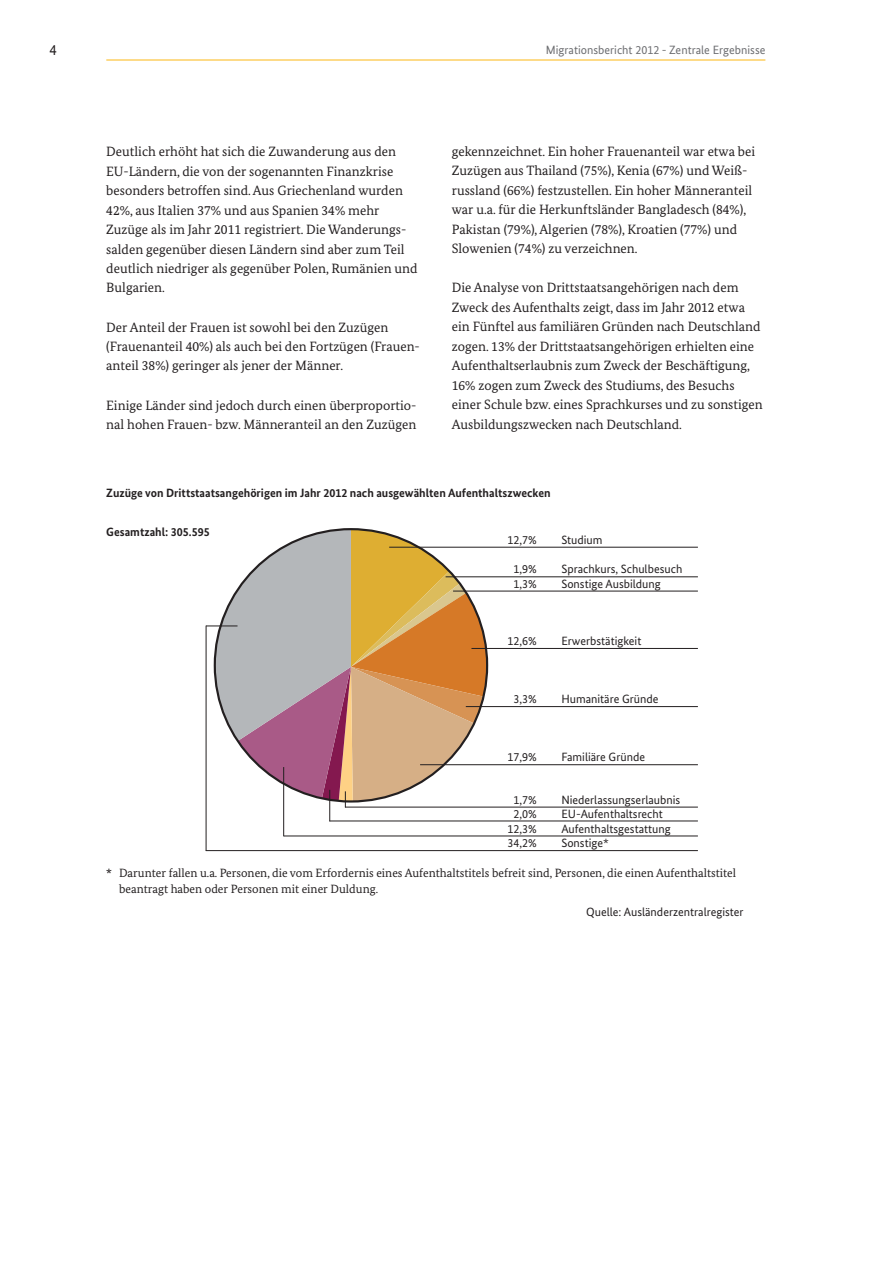
<style>
.page{position:relative;width:893px;height:1263px;background:#fff}
.page>*{position:absolute;margin:0;border:0;box-sizing:border-box;transform-origin:0 0}
.t1{font:15px "Bundes Sans Office T";color:#231f20}
.t2{font:13.5px/19.5px "Bundes Serif";color:#231f20}
.t3{font:12px "Bundes Sans";color:#231f20}
.t4{font:12px/15.8px "Bundes Serif";color:#231f20}
.t5{font:700 12px "Bundes Sans";color:#231f20}
.t6{font:12px "Bundes Sans";color:#6c6d70}
</style>
<div class="page">
<hr style="left:106px;top:60px;width:659px;height:1px;background:#fcb814">
<hr style="left:345px;top:807px;width:353px;height:1px;background:#231f20">
<hr style="left:329px;top:820px;width:369px;height:1px;background:#231f20">
<hr style="left:284px;top:836px;width:414px;height:1px;background:#231f20">
<hr style="left:206px;top:850px;width:492px;height:1px;background:#231f20">
<hr style="left:206px;top:625px;width:1px;height:226px;background:#231f20">
<hr style="left:389px;top:547px;width:309px;height:1px;background:#231f20">
<hr style="left:446px;top:576px;width:252px;height:1px;background:#231f20">
<hr style="left:453px;top:591px;width:245px;height:1px;background:#231f20">
<hr style="left:471px;top:648px;width:227px;height:1px;background:#231f20">
<hr style="left:466px;top:706px;width:232px;height:1px;background:#231f20">
<hr style="left:420px;top:764px;width:278px;height:1px;background:#231f20">
<hr style="left:206px;top:626px;width:32px;height:1px;background:#231f20">
<hr style="left:283px;top:767px;width:1px;height:69px;background:#231f20">
<hr style="left:329px;top:790px;width:1px;height:31px;background:#231f20">
<svg style="left:215px;top:529px;width:272px;height:278px"></svg>
<p class="t1" style="left:49px;top:41px;width:9px">4</p>
<p class="t6" style="left:546px;top:43px;width:221px">Migrationsbericht 2012 - Zentrale Ergebnisse</p>
<p class="t2" style="left:106px;top:141px;width:313px">Deutlich erhöht hat sich die Zuwanderung aus den EU-Ländern, die von der sogenannten Finanzkrise besonders betroffen sind. Aus Griechenland wurden 42%, aus Italien 37% und aus Spanien 34% mehr Zuzüge als im Jahr 2011 registriert. Die Wanderungs&shy;salden gegenüber diesen Ländern sind aber zum Teil deutlich niedriger als gegenüber Polen, Rumänien und Bulgarien.</p>
<p class="t2" style="left:106px;top:317px;width:314px">Der Anteil der Frauen ist sowohl bei den Zuzügen (Frauenanteil 40%) als auch bei den Fortzügen (Frauen&shy;anteil 38%) geringer als jener der Männer.</p>
<p class="t2" style="left:106px;top:395px;width:312px">Einige Länder sind jedoch durch einen überproportio&shy;nal hohen Frauen- bzw. Männeranteil an den Zuzügen</p>
<p class="t2" style="left:452px;top:141px;width:305px">gekennzeichnet. Ein hoher Frauenanteil war etwa bei Zuzügen aus Thailand (75%), Kenia (67%) und Weiß&shy;russland (66%) festzustellen. Ein hoher Männeranteil war u.a. für die Herkunftsländer Bangladesch (84%), Pakistan (79%), Algerien (78%), Kroatien (77%) und Slowenien (74%) zu verzeichnen.</p>
<p class="t2" style="left:452px;top:278px;width:312px">Die Analyse von Drittstaatsangehörigen nach dem Zweck des Aufenthalts zeigt, dass im Jahr 2012 etwa ein Fünftel aus familiären Gründen nach Deutschland zogen. 13% der Drittstaatsangehörigen erhielten eine Aufenthaltserlaubnis zum Zweck der Beschäftigung, 16% zogen zum Zweck des Studiums, des Besuchs einer Schule bzw. eines Sprachkurses und zu sonstigen Ausbildungszwecken nach Deutschland.</p>
<p class="t5" style="left:106px;top:485px;width:446px">Zuzüge von Drittstaatsangehörigen im Jahr 2012 nach ausgewählten Aufenthaltszwecken</p>
<p class="t5" style="left:106px;top:524px;width:105px">Gesamtzahl: 305.595</p>
<p class="t3" style="left:507px;top:533px;width:31px">12,7%</p>
<p class="t3" style="left:561px;top:533px;width:43px">Studium</p>
<p class="t3" style="left:513px;top:562px;width:25px">1,9%</p>
<p class="t3" style="left:561px;top:562px;width:122px">Sprachkurs, Schulbesuch</p>
<p class="t3" style="left:513px;top:576px;width:25px">1,3%</p>
<p class="t3" style="left:561px;top:576px;width:101px">Sonstige Ausbildung</p>
<p class="t3" style="left:507px;top:634px;width:31px">12,6%</p>
<p class="t3" style="left:561px;top:634px;width:82px">Erwerbstätigkeit</p>
<p class="t3" style="left:513px;top:691px;width:25px">3,3%</p>
<p class="t3" style="left:561px;top:691px;width:99px">Humanitäre Gründe</p>
<p class="t3" style="left:507px;top:749px;width:31px">17,9%</p>
<p class="t3" style="left:561px;top:749px;width:85px">Familiäre Gründe</p>
<p class="t3" style="left:513px;top:792px;width:25px">1,7%</p>
<p class="t3" style="left:561px;top:792px;width:120px">Niederlassungserlaubnis</p>
<p class="t3" style="left:513px;top:807px;width:25px">2,0%</p>
<p class="t3" style="left:561px;top:807px;width:103px">EU-Aufenthaltsrecht</p>
<p class="t3" style="left:507px;top:821px;width:31px">12,3%</p>
<p class="t3" style="left:561px;top:821px;width:111px">Aufenthaltsgestattung</p>
<p class="t3" style="left:507px;top:835px;width:31px">34,2%</p>
<p class="t3" style="left:561px;top:835px;width:49px">Sonstige*</p>
<p class="t4" style="left:119px;top:865px;width:619px;text-indent:-13px">* Darunter fallen u.a. Personen, die vom Erfordernis eines Aufenthaltstitels befreit sind, Personen, die einen Aufenthaltstitel beantragt haben oder Personen mit einer Duldung.</p>
<p class="t3" style="left:586px;top:905px;width:159px">Quelle: Ausländerzentralregister</p>
</div>
